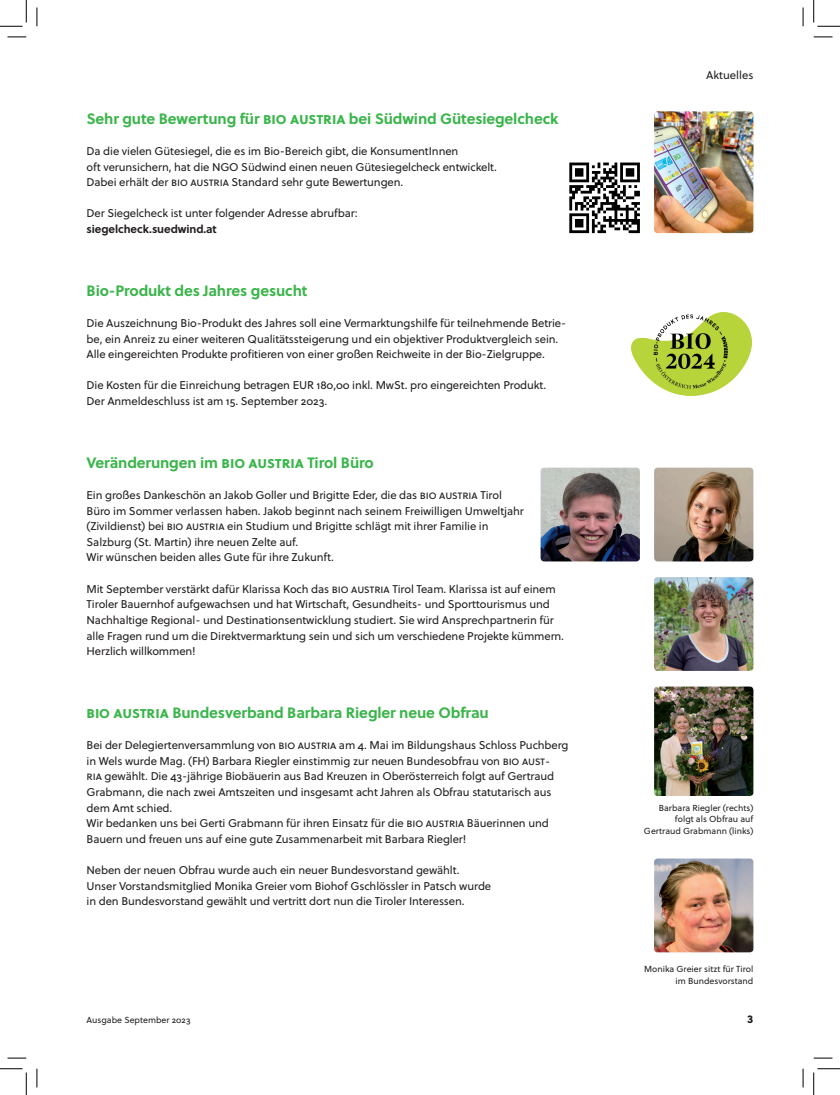
<style>
.page{position:relative;width:840px;height:1095px;background:#fff}
.page>*{position:absolute;margin:0;border:0;box-sizing:border-box;transform-origin:0 0}
.t1{font:700 15px "Soleil";letter-spacing:-.01em;color:#3ab54a}
.t2{font:11.25px/15.6px "Soleil";letter-spacing:-.01em;color:#231f20}
.t3{font:700 11.25px "Soleil";letter-spacing:-.01em;color:#231f20}
.t4{font:11.25px "Soleil Xb";color:#231f20}
.t5{font:8.75px/11.2px "Soleil";color:#231f20;text-align:right}
</style>
<div class="page">
<img style="left:654px;top:111px;width:99px;height:122px">
<img style="left:631px;top:313px;width:119px;height:82px">
<img style="left:540px;top:467px;width:99px;height:94px">
<img style="left:654px;top:467px;width:99px;height:94px">
<img style="left:654px;top:577px;width:99px;height:93px">
<img style="left:654px;top:858px;width:99px;height:94px">
<img style="left:654px;top:686px;width:99px;height:109px">
<svg style="left:569px;top:162px;width:70px;height:71px"></svg>
<svg style="left:8px;top:36px;width:18px;height:2px"></svg>
<svg style="left:813px;top:36px;width:19px;height:2px"></svg>
<svg style="left:8px;top:1057px;width:18px;height:1px"></svg>
<svg style="left:813px;top:1057px;width:19px;height:1px"></svg>
<svg style="left:36px;top:8px;width:2px;height:18px"></svg>
<svg style="left:36px;top:1068px;width:2px;height:19px"></svg>
<svg style="left:802px;top:8px;width:1px;height:18px"></svg>
<svg style="left:802px;top:1068px;width:1px;height:19px"></svg>
<svg style="left:0;top:0;width:27px;height:27px"></svg>
<svg style="left:0;top:1068px;width:27px;height:26px"></svg>
<svg style="left:813px;top:0;width:26px;height:27px"></svg>
<svg style="left:813px;top:1068px;width:26px;height:26px"></svg>
<h1 class="t1" style="left:86px;top:109px;width:185px">Sehr gute Bewertung für BIO</h1>
<h1 class="t1" style="left:290px;top:109px;width:9px">AUSTRIA</h1>
<h1 class="t1" style="left:349px;top:109px;width:211px">bei Südwind Gütesiegelcheck</h1>
<p class="t2" style="left:86px;top:143px;width:412px">Da die vielen Gütesiegel, die es im Bio-Bereich gibt, die KonsumentInnen<br>oft verunsichern, hat die NGO Südwind einen neuen Gütesiegelcheck entwickelt.<br>Dabei erhält der BIO AUSTRIA Standard sehr gute Bewertungen.</p>
<p class="t2" style="left:86px;top:206px;width:272px">Der Siegelcheck ist unter folgender Adresse abrufbar:</p>
<p class="t3" style="left:86px;top:222px;width:132px">siegelcheck.suedwind.at</p>
<h1 class="t1" style="left:86px;top:280px;width:222px">Bio-Produkt des Jahres gesucht</h1>
<p class="t2" style="left:86px;top:315px;width:481px">Die Auszeichnung Bio-Produkt des Jahres soll eine Vermarktungshilfe für teilnehmende Betrie&shy;be, ein Anreiz zu einer weiteren Qualitätssteigerung und ein objektiver Produktvergleich sein.<br>Alle eingereichten Produkte profitieren von einer großen Reichweite in der Bio-Zielgruppe.</p>
<p class="t2" style="left:86px;top:378px;width:461px">Die Kosten für die Einreichung betragen EUR 180,00 inkl. MwSt. pro eingereichten Produkt.<br>Der Anmeldeschluss ist am 15. September 2023.</p>
<h1 class="t1" style="left:86px;top:452px;width:144px">Veränderungen im BIO</h1>
<h1 class="t1" style="left:248px;top:452px;width:9px">AUSTRIA</h1>
<h1 class="t1" style="left:307px;top:452px;width:68px">Tirol Büro</h1>
<p class="t2" style="left:86px;top:487px;width:438px">Ein großes Dankeschön an Jakob Goller und Brigitte Eder, die das BIO AUSTRIA Tirol Büro im Sommer verlassen haben. Jakob beginnt nach seinem Freiwilligen Umweltjahr (Zivildienst) bei BIO AUSTRIA ein Studium und Brigitte schlägt mit ihrer Familie in Salzburg (St. Martin) ihre neuen Zelte auf.<br>Wir wünschen beiden alles Gute für ihre Zukunft.</p>
<p class="t2" style="left:86px;top:581px;width:479px">Mit September verstärkt dafür Klarissa Koch das BIO AUSTRIA Tirol Team. Klarissa ist auf einem Tiroler Bauernhof aufgewachsen und hat Wirtschaft, Gesundheits- und Sporttourismus und Nachhaltige Regional- und Destinationsentwicklung studiert. Sie wird Ansprechpartnerin für alle Fragen rund um die Direktvermarktung sein und sich um verschiedene Projekte kümmern.<br>Herzlich willkommen!</p>
<h1 class="t1" style="left:86px;top:702px;width:9px">BIO</h1>
<h1 class="t1" style="left:113px;top:702px;width:9px">AUSTRIA</h1>
<h1 class="t1" style="left:172px;top:702px;width:318px">Bundesverband Barbara Riegler neue Obfrau</h1>
<p class="t2" style="left:86px;top:737px;width:483px">Bei der Delegiertenversammlung von BIO AUSTRIA am 4. Mai im Bildungshaus Schloss Puchberg in Wels wurde Mag. (FH) Barbara Riegler einstimmig zur neuen Bundesobfrau von BIO AUST-<br>RIA gewählt. Die 43-jährige Biobäuerin aus Bad Kreuzen in Oberösterreich folgt auf Gertraud Grabmann, die nach zwei Amtszeiten und insgesamt acht Jahren als Obfrau statutarisch aus dem Amt schied.<br>Wir bedanken uns bei Gerti Grabmann für ihren Einsatz für die BIO AUSTRIA Bäuerinnen und Bauern und freuen uns auf eine gute Zusammenarbeit mit Barbara Riegler!</p>
<p class="t2" style="left:86px;top:862px;width:406px">Neben der neuen Obfrau wurde auch ein neuer Bundesvorstand gewählt.<br>Unser Vorstandsmitglied Monika Greier vom Biohof Gschlössler in Patsch wurde in den Bundesvorstand gewählt und vertritt dort nun die Tiroler Interessen.</p>
<p class="t2" style="left:705px;top:68px;width:49px">Aktuelles</p>
<p class="t5" style="left:643px;top:802px;width:111px">Barbara Riegler (rechts) folgt als Obfrau auf<br>Gertraud Grabmann (links)</p>
<p class="t5" style="left:644px;top:963px;width:111px">Monika Greier sitzt für Tirol im Bundesvorstand</p>
<p class="t5" style="left:86px;top:1013px;width:105px">Ausgabe September 2023</p>
<p class="t4" style="left:747px;top:1011px;width:8px">3</p>
</div>
